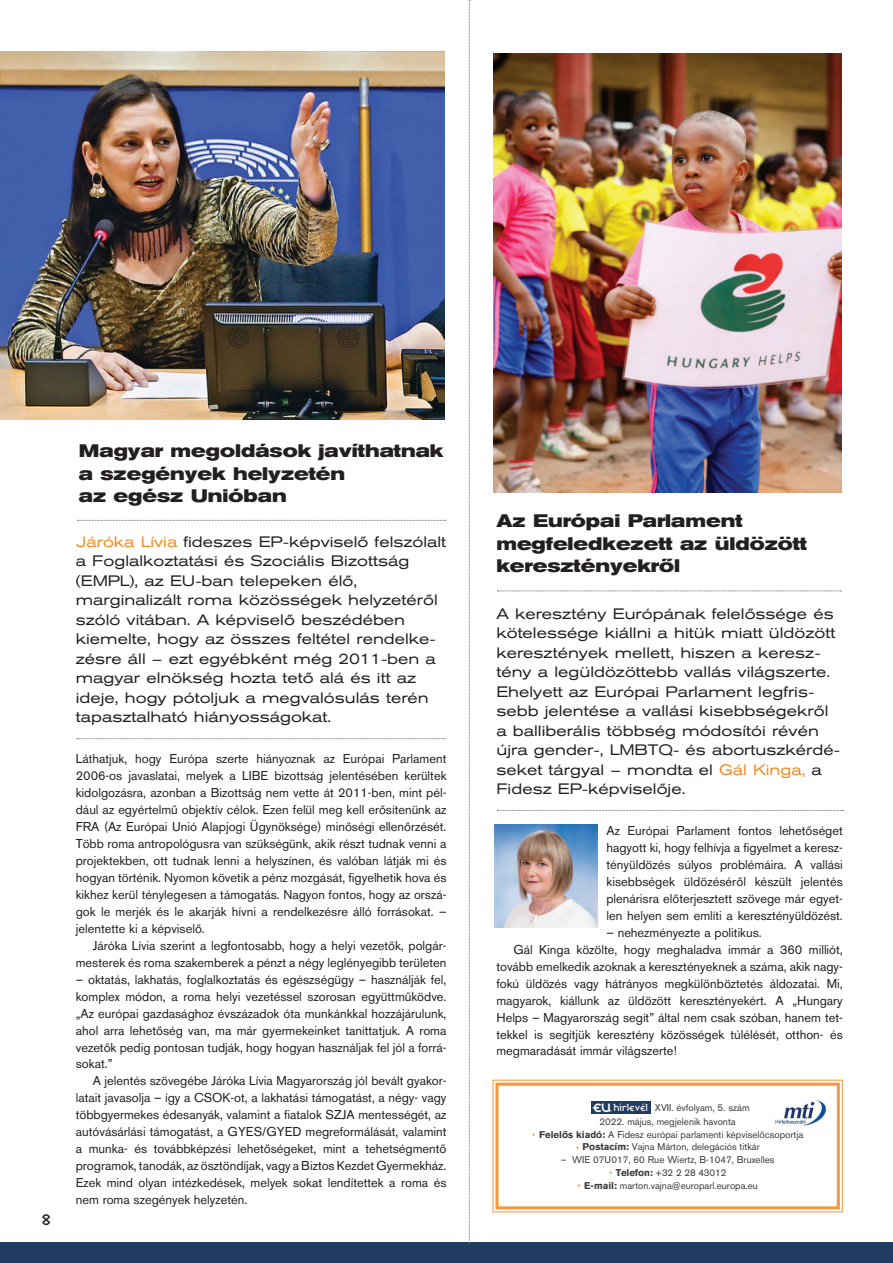
<style>
.page{position:relative;width:893px;height:1263px;background:#fff}
.page>*{position:absolute;margin:0;border:0;box-sizing:border-box;transform-origin:0 0}
.t1{font:700 18px/22.5px "Standard Grot Ext M";color:#231f20}
.t2{font:15px/19.5px "Standard Grot Ext M";color:#231f20}
.t3{font:15px "Broadband ICG";color:#231f20}
.t4{font:12.75px/17px "Standard Grotesk M";color:#231f20;text-align:justify}
.t5{font:10.05px "Broadband ICG";color:#fff}
.t6{font:9.75px/12.8px "Standard Grotesk M";color:#231f20;text-align:center}
.s1{color:#f6891f}
.s2{font-size:16.5px}
.s3{font-size:18px;color:#f6891f}
.s4{font-weight:700}
</style>
<div class="page">
<div style="left:0;top:1242px;width:893px;height:21px;background:#203c61"></div>
<svg style="left:492px;top:1079px;width:351px;height:134px"></svg>
<div style="left:495px;top:1083px;width:345px;height:126px;border:3px solid #f6891f"></div>
<div style="left:591px;top:1101px;width:59px;height:13px;background:#203c61"></div>
<img style="left:768px;top:1099px;width:58px;height:29px">
<svg style="left:78px;top:520px;width:368px;height:1px"></svg>
<svg style="left:77px;top:738px;width:368px;height:1px"></svg>
<svg style="left:497px;top:810px;width:347px;height:1px"></svg>
<svg style="left:497px;top:591px;width:344px;height:1px"></svg>
<svg style="left:469px;top:0;width:1px;height:1243px"></svg>
<img style="left:0;top:52px;width:445px;height:368px">
<img style="left:494px;top:54px;width:348px;height:438px">
<img style="left:495px;top:825px;width:103px;height:103px">
<p class="t3" style="left:42px;top:1211px;width:10px">8</p>
<h1 class="t1" style="left:79px;top:440px;width:366px">Magyar megoldások javíthatnak a szegények helyzetén<br>az egész Unióban</h1>
<p class="t2" style="left:76px;top:532px;width:372px"><span class="s1">Járóka Lívia</span> fideszes EP-képviselő felszólalt a Foglalkoztatási és Szociális Bizottság (EMPL), az EU-ban telepeken élő, marginalizált roma közösségek helyzetéről szóló vitában. A képviselő beszédében kiemelte, hogy az összes feltétel rendelke&shy;zésre áll – ezt egyébként még 2011-ben a magyar elnökség hozta tető alá és itt az ideje, hogy pótoljuk a megvalósulás terén tapasztalható hiányosságokat.</p>
<p class="t4" style="left:76px;top:750px;width:372px">Láthatjuk, hogy Európa szerte hiányoznak az Európai Parlament 2006-os javaslatai, melyek a LIBE bizottság jelentésében kerültek kidolgozásra, azonban a Bizottság nem vette át 2011-ben, mint pél&shy;dául az egyértelmű objektív célok. Ezen felül meg kell erősítenünk az FRA (Az Európai Unió Alapjogi Ügynöksége) minőségi ellenőrzését.<br>Több roma antropológusra van szükségünk, akik részt tudnak venni a projektekben, ott tudnak lenni a helyszínen, és valóban látják mi és hogyan történik. Nyomon követik a pénz mozgását, figyelhetik hova és kikhez kerül ténylegesen a támogatás. Nagyon fontos, hogy az orszá&shy;gok le merjék és le akarják hívni a rendelkezésre álló forrásokat. – jelentette ki a képviselő.</p>
<p class="t4" style="left:76px;top:937px;width:372px;text-align:right">Járóka Lívia szerint a legfontosabb, hogy a helyi vezetők, polgár&shy;mesterek és roma szakemberek a pénzt a négy leglényegibb területen</p>
<p class="t4" style="left:76px;top:971px;width:372px">– oktatás, lakhatás, foglalkoztatás és egészségügy – használják fel, komplex módon, a roma helyi vezetéssel szorosan együttműködve. „Az európai gazdasághoz évszázadok óta munkánkkal hozzájárulunk, ahol arra lehetőség van, ma már gyermekeinket taníttatjuk. A roma vezetők pedig pontosan tudják, hogy hogyan használjak fel jól a forrá&shy;sokat.”</p>
<p class="t4" style="left:76px;top:1072px;width:372px;text-indent:17px">A jelentés szövegébe Járóka Lívia Magyarország jól bevált gyakor&shy;latait javasolja – így a CSOK-ot, a lakhatási támogatást, a négy- vagy többgyermekes édesanyák, valamint a fiatalok SZJA mentességét, az autóvásárlási támogatást, a GYES/GYED megreformálását, valamint a munka- és továbbképzési lehetőségeket, mint a tehetségmentő programok, tanodák, az ösztöndíjak, vagy a Biztos Kezdet Gyermekház.<br>Ezek mind olyan intézkedések, melyek sokat lendítettek a roma és nem roma szegények helyzetén.</p>
<h1 class="t1" style="left:496px;top:510px;width:312px">Az Európai Parlament megfeledkezett az üldözött keresztényekről</h1>
<p class="t2" style="left:496px;top:604px;width:345px">A keresztény Európának felelőssége és kötelessége kiállni a hitük miatt üldözött keresztények mellett, hiszen a keresz&shy;tény a legüldözöttebb vallás világszerte.<br>Ehelyett az Európai Parlament legfris&shy;sebb jelentése a vallási kisebbségekről a balliberális többség módosítói révén újra gender-, LMBTQ- és abortuszkérdé&shy;seket tárgyal – mondta el <span class="s1">Gál Kinga,</span> a Fidesz EP-képviselője.</p>
<p class="t4" style="left:606px;top:822px;width:238px">Az Európai Parlament fontos lehetőséget hagyott ki, hogy felhívja a figyelmet a keresz&shy;tényüldözés súlyos problémáira. A vallási kisebbségek üldözéséről készült jelentés plenárisra előterjesztett szövege már egyet&shy;len helyen sem említi a keresztényüldözést.</p>
<p class="t4" style="left:606px;top:924px;width:157px">– nehezményezte a politikus.</p>
<p class="t4" style="left:513px;top:941px;width:331px">Gál Kinga közölte, hogy meghaladva immár a 360 milliót,</p>
<p class="t4" style="left:496px;top:958px;width:348px">tovább emelkedik azoknak a keresztényeknek a száma, akik nagy-</p>
<p class="t4" style="left:496px;top:975px;width:348px">fokú üldözés vagy hátrányos megkülönböztetés áldozatai. Mi,</p>
<p class="t4" style="left:496px;top:992px;width:348px">magyarok, kiállunk az üldözött keresztényekért. A „Hungary</p>
<p class="t4" style="left:496px;top:1009px;width:348px">Helps – Magyarország segít” által nem csak szóban, hanem tet-</p>
<p class="t4" style="left:496px;top:1025px;width:348px">tekkel is segítjük keresztény közösségek túlélését, otthon- és</p>
<p class="t4" style="left:496px;top:1042px;width:182px">megmaradását immár világszerte!</p>
<p class="t5" style="left:593px;top:1102px;width:57px"><span class="s2">eu</span> hírlevél</p>
<p class="t6" style="left:655px;top:1101px;width:96px">XVII. évfolyam, 5. szám</p>
<p class="t6" style="left:600px;top:1115px;width:138px">2022. május, megjelenik havonta</p>
<p class="t6" style="left:532px;top:1128px;width:273px"><span class="s3">·</span> <span class="s4">Felelős kiadó:</span> A Fidesz európai parlamenti képviselőcsoportja</p>
<p class="t6" style="left:576px;top:1140px;width:186px"><span class="s3">·</span> <span class="s4">Postacím:</span> Vajna Márton, delegációs titkár</p>
<p class="t6" style="left:561px;top:1153px;width:215px">– WIE 07U017, 60 Rue Wiertz, B-1047, Bruxelles <span class="s3">·</span> <span class="s4">Telefon:</span> +32 2 28 43012<br><span class="s3">·</span> <span class="s4">E-mail:</span> marton.vajna@europarl.europa.eu</p>
</div>
